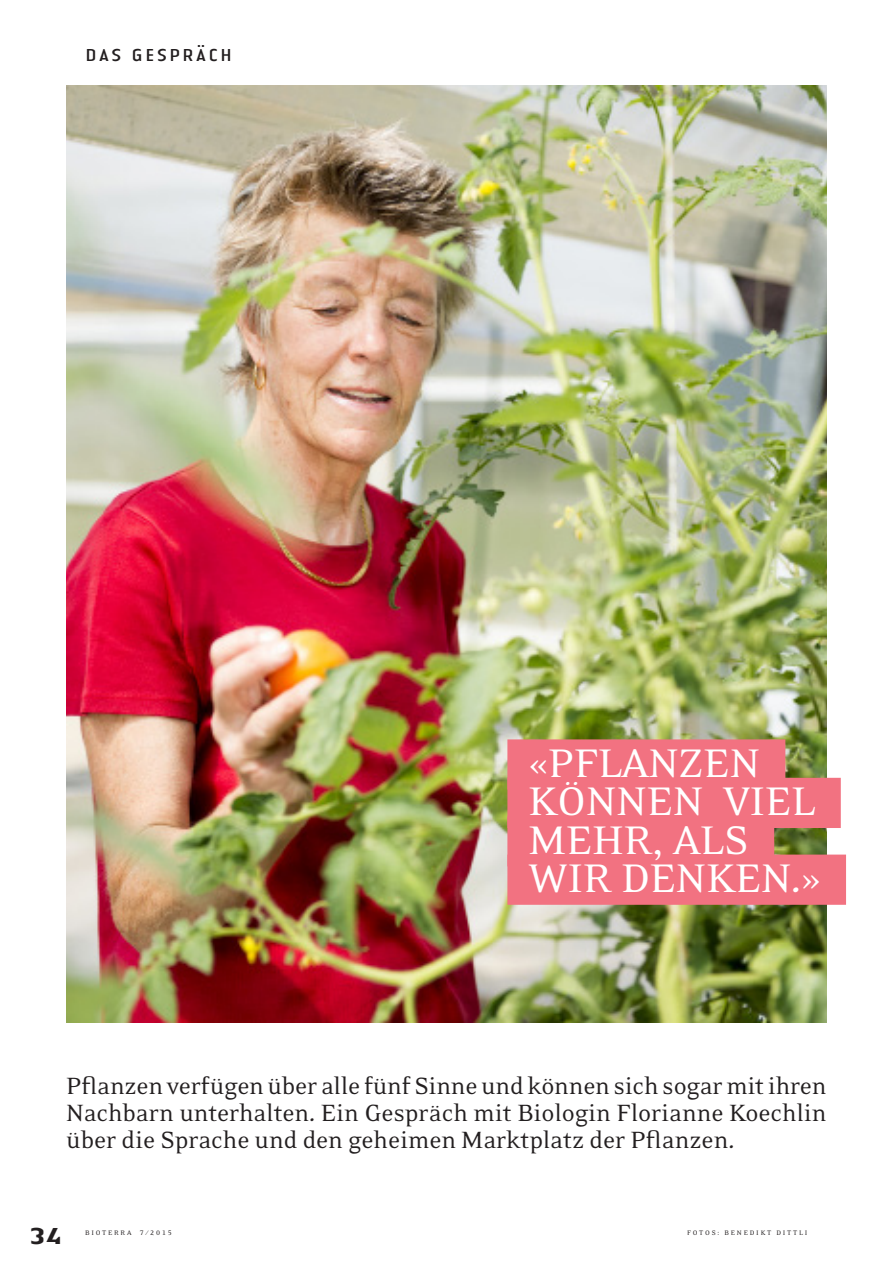
<style>
.page{position:relative;width:893px;height:1263px;background:#fff}
.page>*{position:absolute;margin:0;border:0;box-sizing:border-box;transform-origin:0 0}
.Titel_31{font:45.75px "Eidetic Neo";color:#fff}
.Lead_18{font:27px/27px "Eidetic Neo";letter-spacing:-.005em;color:#231f20;text-align:justify}
.t1{font:700 24px "LT Authentic Small Serif";color:#231f20}
.Normal_Bioterra_oE{font:18px "LT Authentic Sans";letter-spacing:.1em;color:#231f20}
.t2{font:7.5px "Eidetic Neo";letter-spacing:.24em;color:#231f20}
.s1{font-family:"Eidetic Neo Fractions"}
</style>
<div class="page">
<img style="left:66px;top:85px;width:761px;height:938px">
<div style="left:507px;top:739px;width:278px;height:51px;background:#f27281"></div>
<div style="left:507px;top:778px;width:334px;height:50px;background:#f27281"></div>
<div style="left:507px;top:816px;width:267px;height:50px;background:#f27281"></div>
<div style="left:507px;top:854px;width:339px;height:51px;background:#f27281"></div>
<p class="Normal_Bioterra_oE" style="left:85px;top:44px;width:149px">DAS GESPRÄCH</p>
<p class="Titel_31" style="left:528px;top:740px;width:233px">«PFLANZEN</p>
<p class="Titel_31" style="left:528px;top:779px;width:289px">KÖNNEN VIEL</p>
<p class="Titel_31" style="left:528px;top:817px;width:222px">MEHR, ALS</p>
<p class="Titel_31" style="left:528px;top:855px;width:294px">WIR DENKEN.»</p>
<p class="Lead_18" style="left:66px;top:1073px;width:762px">Pflanzen verfügen über alle fünf Sinne und können sich sogar mit ihren Nachbarn unterhalten. Ein Gespräch mit Biologin Florianne Koechlin über die Sprache und den geheimen Marktplatz der Pflanzen.</p>
<p class="t1" style="left:30px;top:1221px;width:33px">34</p>
<p class="t2" style="left:85px;top:1229px;width:88px">BIOTERRA <span class="s1">7 / 2015</span></p>
<p class="t2" style="left:687px;top:1228px;width:122px">FOTOS: BENEDIKT DITTLI</p>
</div>
